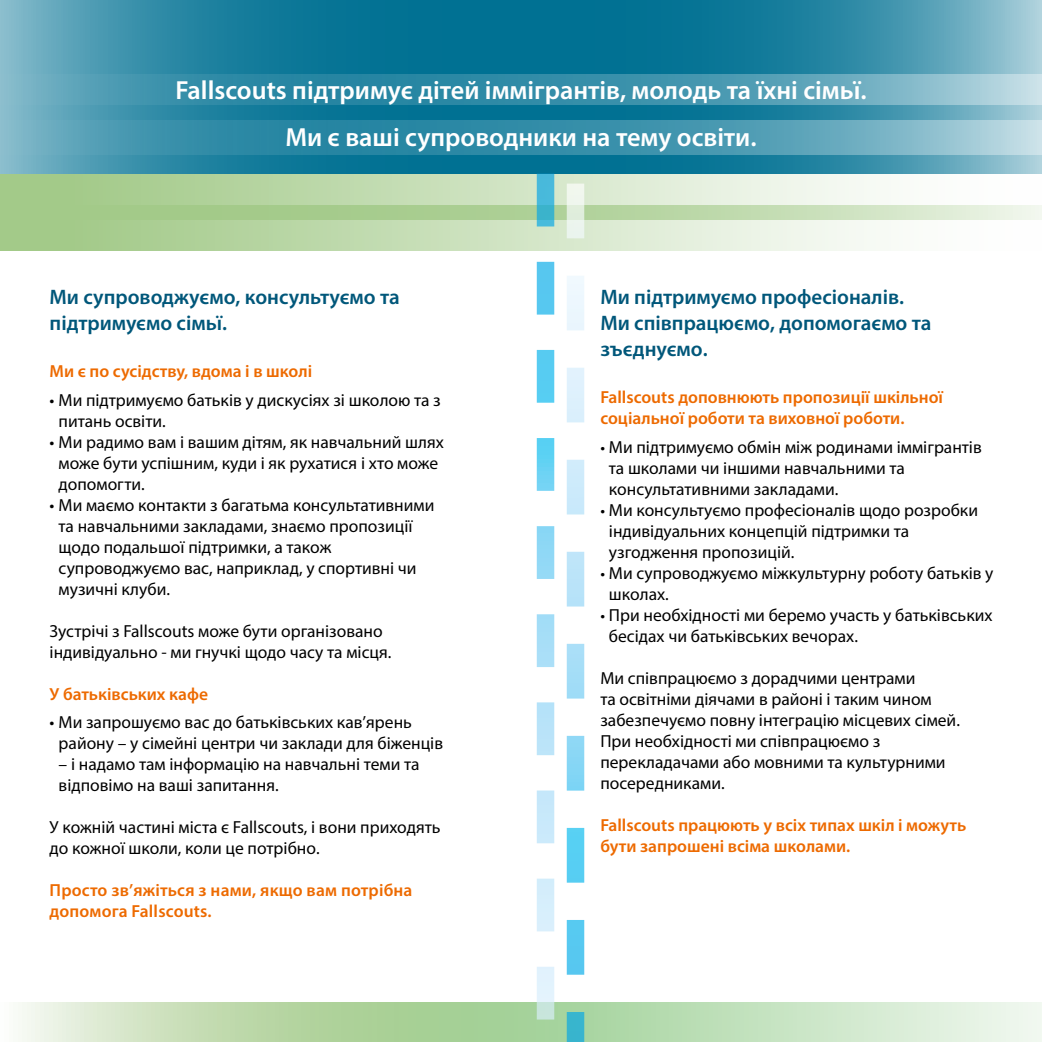
<style>
.page{position:relative;width:1042px;height:1042px;background:#fff}
.page>*{position:absolute;margin:0;border:0;box-sizing:border-box;transform-origin:0 0}
.t1{font:600 26.25px/47.2px "Myriad Pro";color:#fff;text-align:center}
.t2{font:600 21px/26.2px "Myriad Pro";color:#00577a}
.t3{font:17.5px/21px "Myriad Pro";color:#000}
.t4{font:600 17.5px/21px "Myriad Pro";color:#ed6a00}
.s1{font-size:16.62px}
</style>
<div class="page">
<svg style="left:0;top:174px;width:1042px;height:77px;background:#b4d39f"></svg>
<div style="left:71px;top:174px;width:971px;height:30px;background:linear-gradient(to right,#a3ca8a,#fff)"></div>
<svg style="left:71px;top:220px;width:971px;height:31px"></svg>
<svg style="left:521px;top:0;width:521px;height:174px;background:#2d8aa5"></svg>
<svg style="left:0;top:0;width:521px;height:174px;background:#2384a1"></svg>
<svg style="left:18px;top:1002px;width:1024px;height:40px;background:#c4e0ba"></svg>
<svg style="left:537px;top:174px;width:17px;height:868px"></svg>
<svg style="left:567px;top:184px;width:17px;height:858px"></svg>
<svg style="left:0;top:74px;width:1042px;height:31px;background:#509db4"></svg>
<svg style="left:0;top:121px;width:1042px;height:34px;background:#509db4"></svg>
<h1 class="t1" style="left:175px;top:66px;width:693px">Fallscouts підтримує дітей іммігрантів, молодь та їхні сімьї.<br>Ми є ваші супроводники на тему освіти.</h1>
<p class="t2" style="left:50px;top:283px;width:352px">Ми супроводжуємо, консультуємо та підтримуємо сімьї.</p>
<p class="t4" style="left:50px;top:360px;width:264px">Ми є по сусідству, вдома і в школі</p>
<p class="t3" style="left:59px;top:389px;width:384px;text-indent:-9px">• Ми підтримуємо батьків у дискусіях зі школою та з питань освіти.</p>
<p class="t3" style="left:59px;top:431px;width:387px;text-indent:-9px">• Ми радимо вам і вашим дітям, як навчальний шлях може бути успішним, куди і як рухатися і хто може допомогти.</p>
<p class="t3" style="left:59px;top:494px;width:377px;text-indent:-9px">• Ми маємо контакти з багатьма консультативними та навчальними закладами, знаємо пропозиції щодо подальшої підтримки, а також супроводжуємо вас, наприклад, у спортивні чи музичні клуби.</p>
<p class="t3" style="left:50px;top:620px;width:343px">Зустрічі з Fallscouts може бути організовано індивідуально - ми гнучкі щодо часу та місця.</p>
<p class="t4" style="left:50px;top:683px;width:160px">У батьківських кафе</p>
<p class="t3" style="left:59px;top:711px;width:386px;text-indent:-9px">• Ми запрошуємо вас до батьківських кав’ярень району – у сімейні центри чи заклади для біженців</p>
<p class="t3" style="left:59px;top:753px;width:362px">– і надамо там інформацію на навчальні теми та відповімо на ваші запитання.</p>
<p class="t3" style="left:50px;top:816px;width:392px">У кожній частині міста є Fallscouts, і вони приходять до кожної школи, коли це потрібно.</p>
<p class="t4" style="left:50px;top:879px;width:364px">Просто зв’яжіться з нами, якщо вам потрібна допомога Fallscouts.</p>
<p class="t2" style="left:600px;top:283px;width:332px">Ми підтримуємо професіоналів.<br>Ми співпрацюємо, допомогаємо та зъєднуємо.</p>
<p class="t4" style="left:600px;top:386px;width:344px">Fallscouts доповнюють пропозиції шкільної соціальної роботи та виховної роботи.</p>
<p class="t3" style="left:609px;top:436px;width:374px;text-indent:-9px"><span class="s1">•</span> Ми підтримуємо обмін між родинами іммігрантів та школами чи іншими навчальними та консультативними закладами.</p>
<p class="t3" style="left:609px;top:499px;width:371px;text-indent:-9px"><span class="s1">•</span> Ми консультуємо професіоналів щодо розробки індивідуальних концепцій підтримки та узгодження пропозицій.</p>
<p class="t3" style="left:609px;top:562px;width:386px;text-indent:-9px"><span class="s1">•</span> Ми супроводжуємо міжкультурну роботу батьків у школах.</p>
<p class="t3" style="left:609px;top:604px;width:385px;text-indent:-9px"><span class="s1">•</span> При необхідності ми беремо участь у батьківських бесідах чи батьківських вечорах.</p>
<p class="t3" style="left:600px;top:667px;width:361px">Ми співпрацюємо з дорадчими центрами<br>та освітніми діячами в районі і таким чином забезпечуємо повну інтеграцію місцевих сімей.<br>При необхідності ми співпрацюємо з перекладачами або мовними та культурними посередниками.</p>
<p class="t4" style="left:600px;top:814px;width:367px">Fallscouts працюють у всіх типах шкіл і можуть бути запрошені всіма школами.</p>
</div>
